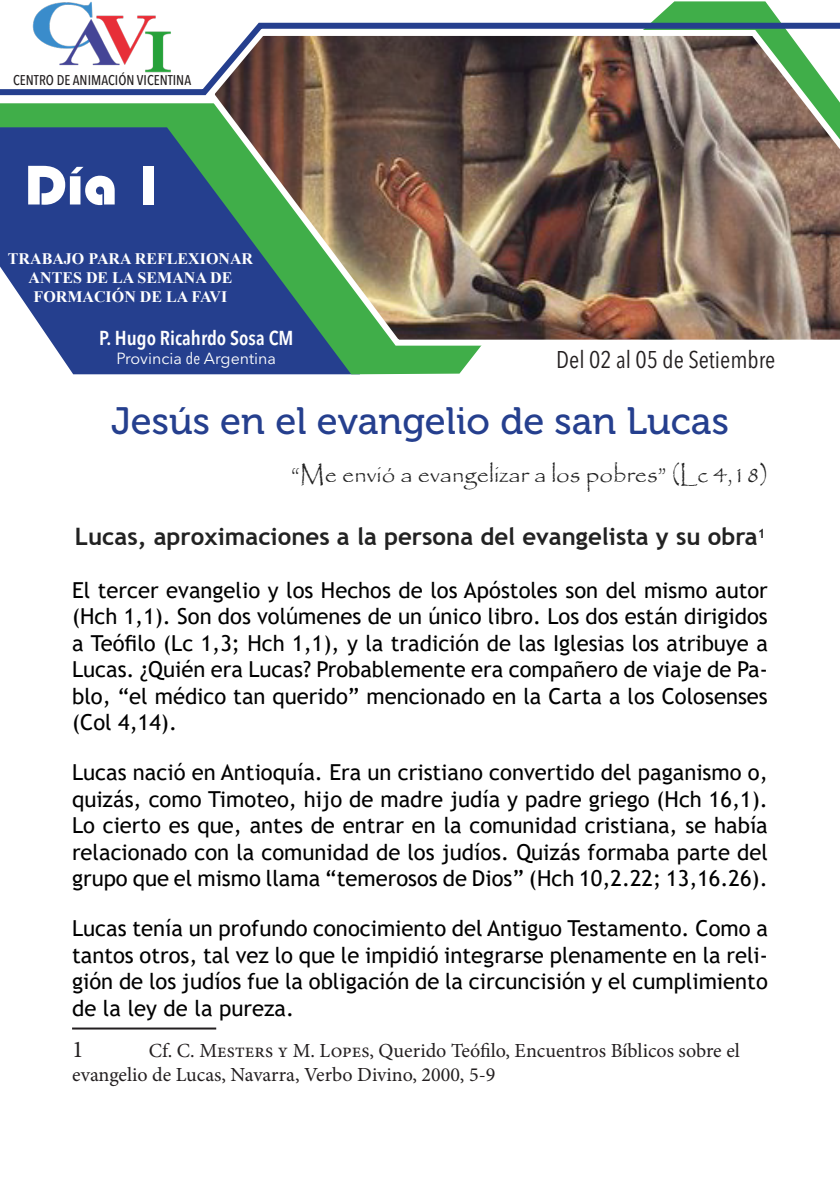
<style>
.page{position:relative;width:840px;height:1191px;background:#fff}
.page>*{position:absolute;margin:0;border:0;box-sizing:border-box;transform-origin:0 0}
.t1{font:58px "Bauhaus 93";color:#fff}
.t2{font:38px "Museo 500";color:#253f8e}
.t3{font:700 24px "Trebuchet MS";color:#222}
.t4{font:24px "Papyrus";color:#222}
.t5{font:condensed 24px "Avenir Next LT Pro";color:#231f20}
.t6{font:24px "Minion Pro";color:#231f20}
.t7{font:22px/26.4px "Trebuchet MS";color:#000;text-align:justify}
.t8{font:20px/24px "Minion Pro";color:#231f20}
.t9{font:600 condensed 20px "Avenir Next LT Pro";color:#fff}
.t10{font:700 16px/19.2px "Times New Roman";color:#fff;text-align:center}
.t11{font:16px "Avenir Next LT Pro";color:#fff}
.t12{font:500 condensed 14px "Avenir Next LT Pro";color:#231f20}
.s1{font-stretch:condensed}
</style>
<div class="page">
<svg style="left:0;top:1px;width:779px;height:373px;fill:#253f8e"></svg>
<img style="left:25px;top:1px;width:156px;height:19px">
<hr style="left:72px;top:1027px;width:144px;height:2px;background:#231f20">
<img style="left:203px;top:98px;width:636px;height:251px">
<img style="left:0;top:20px;width:839px;height:78px">
<p class="t12" style="left:13px;top:72px;width:179px">CENTRO DE ANIMACIÓN VICENTINA</p>
<p class="t1" style="left:24px;top:152px;width:142px">Día 1</p>
<p class="t10" style="left:8px;top:248px;width:247px">TRABAJO PARA REFLEXIONAR<br>ANTES DE LA SEMANA DE<br>FORMACIÓN DE LA FAVI</p>
<p class="t9" style="left:99px;top:325px;width:196px">P. Hugo Ricahrdo Sosa CM</p>
<p class="t11" style="left:116px;top:349px;width:161px">Provincia <span class="s1">de</span> Argentina</p>
<p class="t2" style="left:111px;top:400px;width:619px">Jesús en el evangelio de san Lucas</p>
<p class="t4" style="left:291px;top:460px;width:477px">“Me envió a evangelizar a los pobres” (Lc 4,18)</p>
<p class="t3" style="left:75px;top:521px;width:691px">Lucas, aproximaciones a la persona del evangelista y su obra<sup>1</sup></p>
<p class="t7" style="left:72px;top:577px;width:697px">El tercer evangelio y los Hechos de los Apóstoles son del mismo autor (Hch 1,1). Son dos volúmenes de un único libro. Los dos están dirigidos a Teófilo (Lc 1,3; Hch 1,1), y la tradición de las Iglesias los atribuye a Lucas. ¿Quién era Lucas? Probablemente era compañero de viaje de Pa&shy;blo, “el médico tan querido” mencionado en la Carta a los Colosenses (Col 4,14).</p>
<p class="t7" style="left:72px;top:759px;width:697px">Lucas nació en Antioquía. Era un cristiano convertido del paganismo o, quizás, como Timoteo, hijo de madre judía y padre griego (Hch 16,1).<br>Lo cierto es que, antes de entrar en la comunidad cristiana, se había relacionado con la comunidad de los judíos. Quizás formaba parte del grupo que el mismo llama “temerosos de Dios” (Hch 10,2.22; 13,16.26).</p>
<p class="t7" style="left:72px;top:915px;width:697px">Lucas tenía un profundo conocimiento del Antiguo Testamento. Como a tantos otros, tal vez lo que le impidió integrarse plenamente en la reli&shy;gión de los judíos fue la obligación de la circuncisión y el cumplimiento de la ley de la pureza.</p>
<p class="t6" style="left:72px;top:1033px;width:13px">1</p>
<p class="t5" style="left:556px;top:345px;width:220px">Del 02 al 05 de Setiembre</p>
<p class="t8" style="left:72px;top:1039px;width:669px;text-indent:77px">Cf. C. Mesters y M. Lopes, Querido Teófilo, Encuentros Bíblicos sobre el evangelio de Lucas, Navarra, Verbo Divino, 2000, 5-9</p>
</div>
